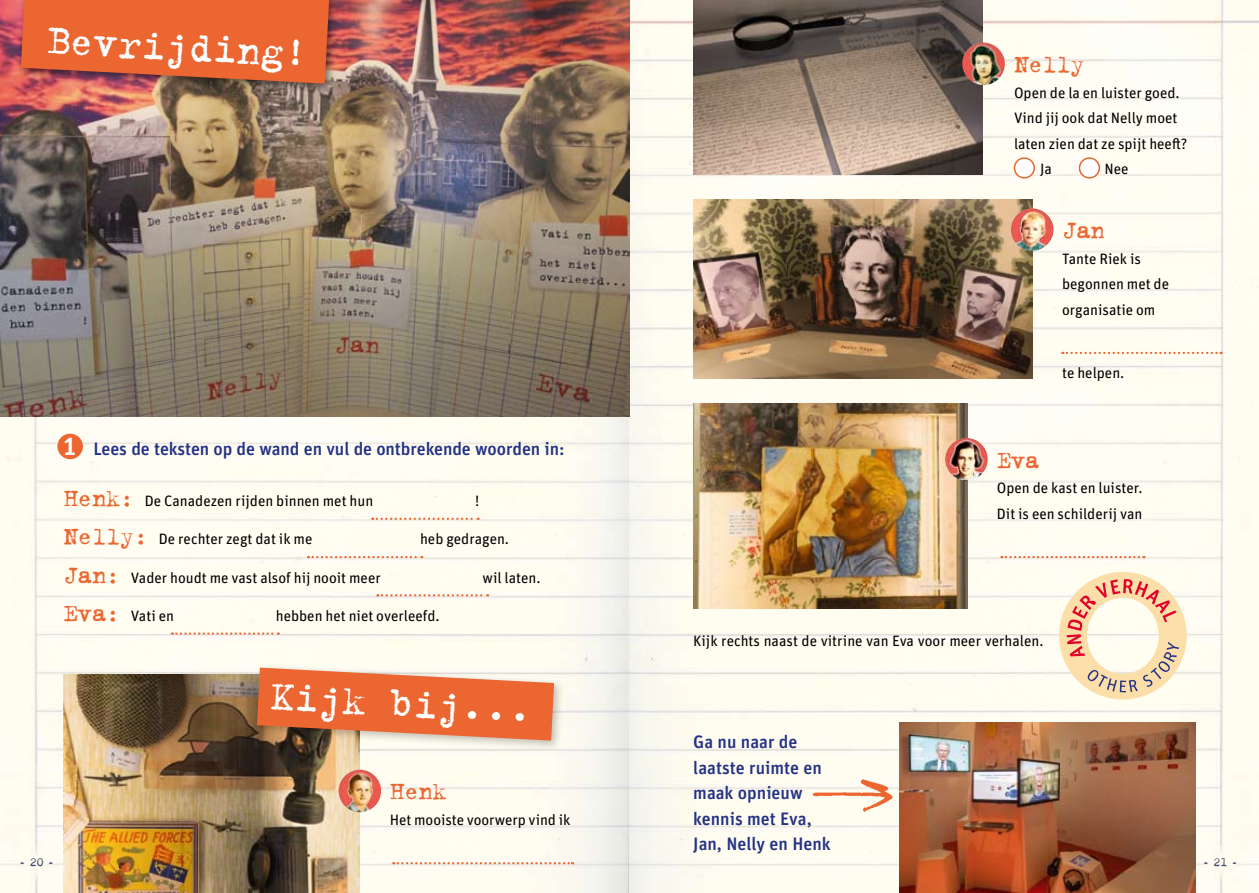
<style>
.page{position:relative;width:1259px;height:893px;background:#fff}
.page>*{position:absolute;margin:0;border:0;box-sizing:border-box;transform-origin:0 0}
.t1{font:45px "Trixie";color:#fff}
.t2{font:27px "Trixie";letter-spacing:-.03em;color:#eb6631}
.t3{font:500 18px/25.5px "Unit Pro";color:#243285}
.t4{font:15px/25.5px "Unit Pro";color:#000}
.t5{font:300 13.5px "Trixie";color:#454c71;scale:.5 1}
.s1{font-size:27px;color:#fff}
.s2{font-family:"Trixie";font-size:27px;color:#eb6631}
.s3{font-family:"Trixie";font-weight:300;font-size:27px;color:#eb6631}
.s4{font-weight:300}
.s5{font-family:"Trixie Extra";font-weight:400}
.s6{font-weight:400}
</style>
<div class="page">
<img style="left:0;top:0;width:1259px;height:893px">
<img style="left:693px;top:0;width:289px;height:174px">
<img style="left:0;top:0;width:629px;height:417px">
<img style="left:64px;top:675px;width:296px;height:218px">
<img style="left:338px;top:770px;width:43px;height:42px;border-radius:21px">
<img style="left:962px;top:43px;width:43px;height:42px;border-radius:21px">
<div style="left:57px;top:434px;width:26px;height:25px;background:#eb6631;border-radius:50%"></div>
<div style="left:1014px;top:158px;width:20px;height:20px;background:#fff;border-radius:50%"></div>
<div style="left:1013px;top:157px;width:22px;height:22px;border:2px solid #eb6631;border-radius:50%"></div>
<div style="left:1079px;top:158px;width:20px;height:20px;background:#fff;border-radius:50%"></div>
<div style="left:1078px;top:157px;width:22px;height:22px;border:2px solid #eb6631;border-radius:50%"></div>
<div style="left:16px;top:0;width:327px;height:94px;background:#000;opacity:.5"></div>
<svg style="left:21px;top:0;width:308px;height:84px;background:#e06334"></svg>
<div style="left:252px;top:662px;width:312px;height:89px;background:#000;opacity:.25"></div>
<svg style="left:257px;top:668px;width:297px;height:73px;background:#e47a4d"></svg>
<svg style="left:372px;top:518px;width:106px;height:2px"></svg>
<svg style="left:1001px;top:556px;width:143px;height:2px"></svg>
<svg style="left:393px;top:862px;width:180px;height:2px"></svg>
<svg style="left:1062px;top:352px;width:159px;height:2px"></svg>
<svg style="left:308px;top:556px;width:114px;height:2px"></svg>
<svg style="left:377px;top:594px;width:111px;height:2px"></svg>
<svg style="left:172px;top:632px;width:107px;height:3px"></svg>
<img style="left:693px;top:200px;width:340px;height:178px">
<img style="left:693px;top:404px;width:274px;height:204px">
<img style="left:1011px;top:208px;width:42px;height:43px;border-radius:21px">
<img style="left:945px;top:438px;width:42px;height:42px;border-radius:21px">
<svg style="left:1059px;top:572px;width:127px;height:127px"></svg>
<img style="left:899px;top:723px;width:296px;height:170px">
<img style="left:810px;top:774px;width:88px;height:40px">
<h1 class="t1" style="left:47px;top:10px;width:265px;rotate:3deg">Bevrijding!</h1>
<p class="t3" style="left:64px;top:435px;width:502px"><span class="s1">1</span> Lees de teksten op de wand en vul de ontbrekende woorden in:</p>
<p class="t4" style="left:64px;top:487px;width:311px"><span class="s2">Henk</span><span class="s3">:</span> De Canadezen rijden binnen met hun</p>
<p class="t4" style="left:475px;top:487px;width:6px">!</p>
<p class="t4" style="left:64px;top:526px;width:250px"><span class="s2">Nelly</span><span class="s3">:</span> De rechter zegt dat ik me</p>
<p class="t4" style="left:420px;top:526px;width:91px">heb gedragen.</p>
<p class="t4" style="left:64px;top:564px;width:319px"><span class="s2">Jan</span><span class="s3">:</span> Vader houdt me vast alsof hij nooit meer</p>
<p class="t4" style="left:482px;top:564px;width:59px">wil laten.</p>
<p class="t4" style="left:64px;top:602px;width:112px"><span class="s2">Eva</span><span class="s3">:</span> Vati en</p>
<p class="t4" style="left:276px;top:602px;width:165px">hebben het niet overleefd.</p>
<h1 class="t1" style="left:272px;top:666px;width:265px;rotate:3deg">Kijk bij<span class="s4">...</span></h1>
<h2 class="t2" style="left:390px;top:774px;width:58px">Henk</h2>
<p class="t4" style="left:390px;top:806px;width:182px">Het mooiste voorwerp vind ik</p>
<h2 class="t2" style="left:1014px;top:47px;width:73px">Nelly</h2>
<p class="t4" style="left:1014px;top:79px;width:167px">Open de la en luister goed.</p>
<p class="t4" style="left:1014px;top:105px;width:165px">Vind jij ook dat Nelly moet</p>
<p class="t4" style="left:1014px;top:130px;width:175px">laten zien dat ze spijt heeft?</p>
<p class="t4" style="left:1040px;top:156px;width:13px">Ja</p>
<p class="t4" style="left:1104px;top:156px;width:25px">Nee</p>
<h2 class="t2" style="left:1062px;top:212px;width:44px">Jan</h2>
<p class="t4" style="left:1062px;top:245px;width:108px">Tante Riek is begonnen met de organisatie om</p>
<p class="t4" style="left:1062px;top:360px;width:64px">te helpen.</p>
<h2 class="t2" style="left:997px;top:442px;width:44px">Eva</h2>
<p class="t4" style="left:997px;top:475px;width:147px">Open de kast en luister.<br>Dit is een schilderij van</p>
<p class="t4" style="left:693px;top:628px;width:352px">Kijk rechts naast de vitrine van Eva voor meer verhalen.</p>
<p class="t3" style="left:693px;top:728px;width:139px">Ga nu naar de laatste ruimte en maak opnieuw kennis met Eva,<br>Jan, Nelly en Henk</p>
<p class="t5" style="left:20px;top:855px;width:66px">- <span class="s5">2</span><span class="s6">0</span> -</p>
<p class="t5" style="left:1204px;top:855px;width:66px">- <span class="s5">21</span>-</p>
</div>
